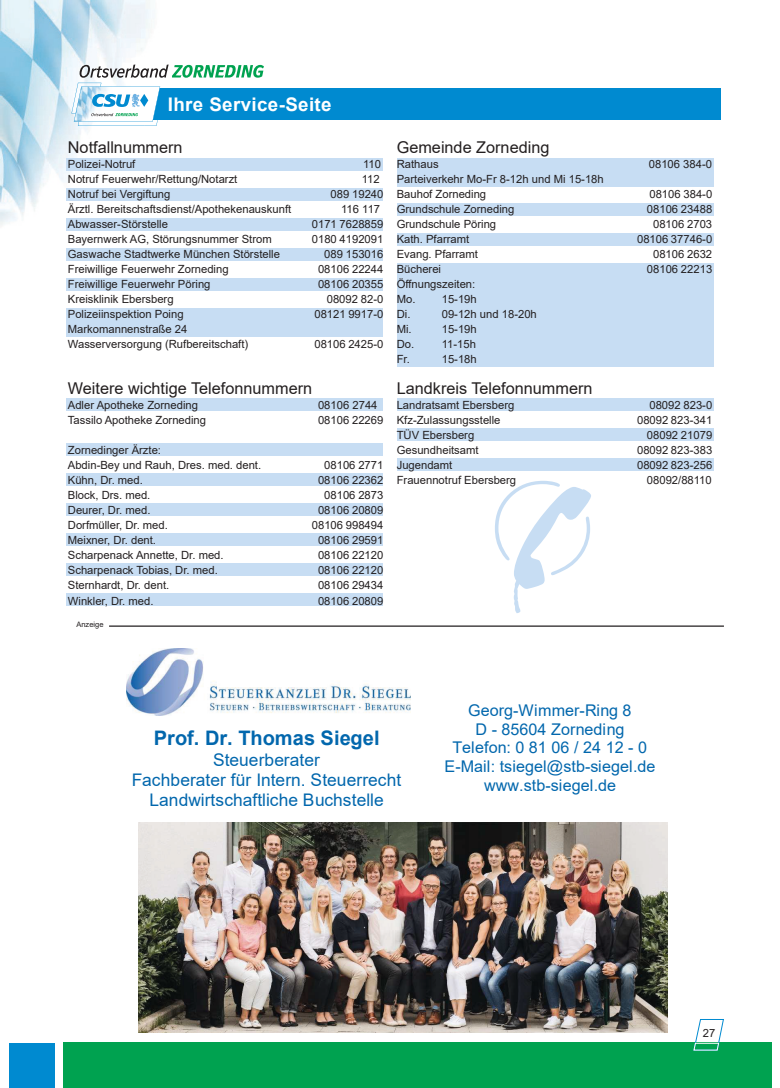
<style>
.page{position:relative;width:780px;height:1088px;background:#fff}
.page>*{position:absolute;margin:0;border:0;box-sizing:border-box;transform-origin:0 0}
.t1{font:700 20px "Arial";letter-spacing:.005em;color:#0267ad}
.t2{font:700 18.75px "Arial";letter-spacing:.02em;color:#fff}
.t3{font:17.38px/20.1px "Arial";color:#0267ad;text-align:center}
.t4{font:16.25px "Arial";color:#231f20}
.t5{font:16.12px/18.6px "Arial";color:#0267ad;text-align:center}
.t6{font:11.25px/15.1px "Arial";color:#231f20}
.t7{font:7.5px "Arial";color:#231f20}
</style>
<div class="page">
<img style="left:1px;top:0;width:275px;height:225px">
<div style="left:66px;top:159px;width:317px;height:12px;background:#c7ddf3"></div>
<div style="left:66px;top:189px;width:317px;height:12px;background:#c7ddf3"></div>
<div style="left:66px;top:219px;width:317px;height:12px;background:#c7ddf3"></div>
<div style="left:66px;top:249px;width:317px;height:12px;background:#c7ddf3"></div>
<div style="left:66px;top:279px;width:317px;height:12px;background:#c7ddf3"></div>
<div style="left:66px;top:309px;width:317px;height:12px;background:#c7ddf3"></div>
<div style="left:66px;top:320px;width:317px;height:16px;background:#c7ddf3"></div>
<div style="left:66px;top:399px;width:317px;height:12px;background:#c7ddf3"></div>
<div style="left:66px;top:444px;width:317px;height:12px;background:#c7ddf3"></div>
<div style="left:66px;top:474px;width:317px;height:12px;background:#c7ddf3"></div>
<div style="left:66px;top:504px;width:317px;height:12px;background:#c7ddf3"></div>
<div style="left:66px;top:534px;width:317px;height:12px;background:#c7ddf3"></div>
<div style="left:66px;top:564px;width:317px;height:12px;background:#c7ddf3"></div>
<div style="left:66px;top:594px;width:317px;height:12px;background:#c7ddf3"></div>
<div style="left:396px;top:159px;width:317px;height:12px;background:#c7ddf3"></div>
<div style="left:396px;top:170px;width:317px;height:16px;background:#c7ddf3"></div>
<div style="left:396px;top:204px;width:317px;height:12px;background:#c7ddf3"></div>
<div style="left:396px;top:234px;width:317px;height:12px;background:#c7ddf3"></div>
<div style="left:396px;top:264px;width:317px;height:12px;background:#c7ddf3"></div>
<div style="left:396px;top:275px;width:317px;height:16px;background:#c7ddf3"></div>
<div style="left:396px;top:290px;width:317px;height:16px;background:#c7ddf3"></div>
<div style="left:396px;top:305px;width:317px;height:16px;background:#c7ddf3"></div>
<div style="left:396px;top:320px;width:317px;height:16px;background:#c7ddf3"></div>
<div style="left:396px;top:335px;width:317px;height:16px;background:#c7ddf3"></div>
<div style="left:396px;top:350px;width:317px;height:16px;background:#c7ddf3"></div>
<div style="left:396px;top:399px;width:317px;height:12px;background:#c7ddf3"></div>
<div style="left:396px;top:429px;width:317px;height:12px;background:#c7ddf3"></div>
<div style="left:396px;top:459px;width:317px;height:12px;background:#c7ddf3"></div>
<svg style="left:495px;top:481px;width:96px;height:132px"></svg>
<hr style="left:109px;top:625px;width:615px;height:2px;background:#231f20">
<div style="left:95px;top:88px;width:625px;height:32px;background:#008ad0"></div>
<svg style="left:71px;top:64px;width:193px;height:62px"></svg>
<div style="left:63px;top:1043px;width:708px;height:45px;background:#00a250"></div>
<div style="left:9px;top:1043px;width:46px;height:45px;background:#008ad0"></div>
<svg style="left:693px;top:1019px;width:31px;height:32px"></svg>
<img style="left:126px;top:648px;width:284px;height:67px">
<img style="left:138px;top:822px;width:529px;height:211px">
<h2 class="t2" style="left:168px;top:91px;width:165px">Ihre Service-Seite</h2>
<h3 class="t4" style="left:68px;top:136px;width:116px">Notfallnummern</h3>
<p class="t6" style="left:68px;top:156px;width:69px">Polizei-Notruf</p>
<p class="t6" style="left:363px;top:156px;width:19px">110</p>
<p class="t6" style="left:68px;top:171px;width:171px">Notruf Feuerwehr/Rettung/Notarzt</p>
<p class="t6" style="left:362px;top:171px;width:19px">112</p>
<p class="t6" style="left:68px;top:186px;width:104px">Notruf bei Vergiftung</p>
<p class="t6" style="left:330px;top:186px;width:54px">089 19240</p>
<p class="t6" style="left:68px;top:201px;width:225px">Ärztl. Bereitschaftsdienst/Apothekenauskunft</p>
<p class="t6" style="left:341px;top:201px;width:40px">116 117</p>
<p class="t6" style="left:68px;top:216px;width:102px">Abwasser-Störstelle</p>
<p class="t6" style="left:312px;top:216px;width:73px">0171 7628859</p>
<p class="t6" style="left:68px;top:231px;width:205px">Bayernwerk AG, Störungsnummer Strom</p>
<p class="t6" style="left:312px;top:231px;width:73px">0180 4192091</p>
<p class="t6" style="left:68px;top:246px;width:213px">Gaswache Stadtwerke München Störstelle</p>
<p class="t6" style="left:324px;top:246px;width:61px">089 153016</p>
<p class="t6" style="left:68px;top:261px;width:162px">Freiwillige Feuerwehr Zorneding</p>
<p class="t6" style="left:318px;top:261px;width:67px">08106 22244</p>
<p class="t6" style="left:68px;top:276px;width:144px">Freiwillige Feuerwehr Pöring</p>
<p class="t6" style="left:318px;top:276px;width:67px">08106 20355</p>
<p class="t6" style="left:68px;top:292px;width:107px">Kreisklinik Ebersberg</p>
<p class="t6" style="left:327px;top:292px;width:58px">08092 82-0</p>
<p class="t6" style="left:68px;top:307px;width:117px">Polizeiinspektion Poing</p>
<p class="t6" style="left:314px;top:307px;width:70px">08121 9917-0</p>
<p class="t6" style="left:68px;top:322px;width:182px">Markomannenstraße 24<br>Wasserversorgung (Rufbereitschaft)</p>
<p class="t6" style="left:314px;top:337px;width:70px">08106 2425-0</p>
<h3 class="t4" style="left:68px;top:377px;width:246px">Weitere wichtige Telefonnummern</h3>
<p class="t6" style="left:68px;top:397px;width:132px">Adler Apotheke Zorneding</p>
<p class="t6" style="left:318px;top:397px;width:61px">08106 2744</p>
<p class="t6" style="left:68px;top:412px;width:140px">Tassilo Apotheke Zorneding</p>
<p class="t6" style="left:318px;top:412px;width:67px">08106 22269</p>
<p class="t6" style="left:68px;top:442px;width:195px">Zornedinger Ärzte:<br>Abdin-Bey und Rauh, Dres. med. dent.</p>
<p class="t6" style="left:324px;top:457px;width:61px">08106 2771</p>
<p class="t6" style="left:68px;top:472px;width:77px">Kühn, Dr. med.</p>
<p class="t6" style="left:318px;top:472px;width:67px">08106 22362</p>
<p class="t6" style="left:68px;top:487px;width:84px">Block, Drs. med.</p>
<p class="t6" style="left:324px;top:487px;width:61px">08106 2873</p>
<p class="t6" style="left:68px;top:502px;width:84px">Deurer, Dr. med.</p>
<p class="t6" style="left:318px;top:502px;width:67px">08106 20809</p>
<p class="t6" style="left:68px;top:517px;width:102px">Dorfmüller, Dr. med.</p>
<p class="t6" style="left:312px;top:517px;width:73px">08106 998494</p>
<p class="t6" style="left:68px;top:533px;width:90px">Meixner, Dr. dent.</p>
<p class="t6" style="left:318px;top:533px;width:67px">08106 29591</p>
<p class="t6" style="left:68px;top:548px;width:157px">Scharpenack Annette, Dr. med.</p>
<p class="t6" style="left:318px;top:548px;width:67px">08106 22120</p>
<p class="t6" style="left:68px;top:563px;width:151px">Scharpenack Tobias, Dr. med.</p>
<p class="t6" style="left:318px;top:563px;width:67px">08106 22120</p>
<p class="t6" style="left:68px;top:578px;width:103px">Sternhardt, Dr. dent.</p>
<p class="t6" style="left:318px;top:578px;width:67px">08106 29434</p>
<p class="t6" style="left:68px;top:593px;width:87px">Winkler, Dr. med.</p>
<p class="t6" style="left:318px;top:593px;width:67px">08106 20809</p>
<p class="t7" style="left:76px;top:619px;width:29px">Anzeige</p>
<h3 class="t4" style="left:396px;top:136px;width:154px">Gemeinde Zorneding</h3>
<p class="t6" style="left:396px;top:156px;width:43px">Rathaus</p>
<p class="t6" style="left:648px;top:156px;width:65px">08106 384-0</p>
<p class="t6" style="left:396px;top:171px;width:208px">Parteiverkehr Mo-Fr 8-12h und Mi 15-18h<br>Bauhof Zorneding</p>
<p class="t6" style="left:649px;top:186px;width:64px">08106 384-0</p>
<p class="t6" style="left:396px;top:201px;width:119px">Grundschule Zorneding</p>
<p class="t6" style="left:647px;top:201px;width:67px">08106 23488</p>
<p class="t6" style="left:396px;top:216px;width:101px">Grundschule Pöring</p>
<p class="t6" style="left:653px;top:216px;width:61px">08106 2703</p>
<p class="t6" style="left:396px;top:231px;width:74px">Kath. Pfarramt</p>
<p class="t6" style="left:637px;top:231px;width:77px">08106 37746-0</p>
<p class="t6" style="left:396px;top:246px;width:83px">Evang. Pfarramt</p>
<p class="t6" style="left:653px;top:246px;width:61px">08106 2632</p>
<p class="t6" style="left:396px;top:261px;width:46px">Bücherei</p>
<p class="t6" style="left:647px;top:261px;width:67px">08106 22213</p>
<p class="t6" style="left:396px;top:276px;width:82px">Öffnungszeiten:<br>Mo. 15-19h<br>Di.</p>
<p class="t6" style="left:441px;top:307px;width:97px">09-12h und 18-20h</p>
<p class="t6" style="left:396px;top:322px;width:16px">Mi.</p>
<p class="t6" style="left:441px;top:322px;width:37px">15-19h</p>
<p class="t6" style="left:396px;top:337px;width:19px">Do.</p>
<p class="t6" style="left:441px;top:337px;width:36px">11-15h</p>
<p class="t6" style="left:396px;top:352px;width:15px">Fr.</p>
<p class="t6" style="left:441px;top:352px;width:37px">15-18h</p>
<h3 class="t4" style="left:396px;top:377px;width:197px">Landkreis Telefonnummern</h3>
<p class="t6" style="left:396px;top:397px;width:119px">Landratsamt Ebersberg</p>
<p class="t6" style="left:649px;top:397px;width:64px">08092 823-0</p>
<p class="t6" style="left:396px;top:412px;width:105px">Kfz-Zulassungsstelle</p>
<p class="t6" style="left:637px;top:412px;width:77px">08092 823-341</p>
<p class="t6" style="left:396px;top:427px;width:79px">TÜV Ebersberg</p>
<p class="t6" style="left:647px;top:427px;width:67px">08092 21079</p>
<p class="t6" style="left:396px;top:442px;width:83px">Gesundheitsamt</p>
<p class="t6" style="left:637px;top:442px;width:77px">08092 823-383</p>
<p class="t6" style="left:396px;top:457px;width:57px">Jugendamt</p>
<p class="t6" style="left:637px;top:457px;width:77px">08092 823-256</p>
<p class="t6" style="left:396px;top:472px;width:121px">Frauennotruf Ebersberg</p>
<p class="t6" style="left:647px;top:472px;width:66px">08092/88110</p>
<h1 class="t1" style="left:154px;top:724px;width:227px">Prof. Dr. Thomas Siegel</h1>
<h3 class="t3" style="left:132px;top:750px;width:271px">Steuerberater<br>Fachberater für Intern. Steuerrecht<br>Landwirtschaftliche Buchstelle</h3>
<h3 class="t5" style="left:444px;top:701px;width:212px">Georg-Wimmer-Ring 8<br>D - 85604 Zorneding<br>Telefon: 0 81 06 / 24 12 - 0<br>E-Mail: tsiegel@stb-siegel.de www.stb-siegel.de</h3>
<p class="t6" style="left:702px;top:1025px;width:14px">27</p>
</div>
